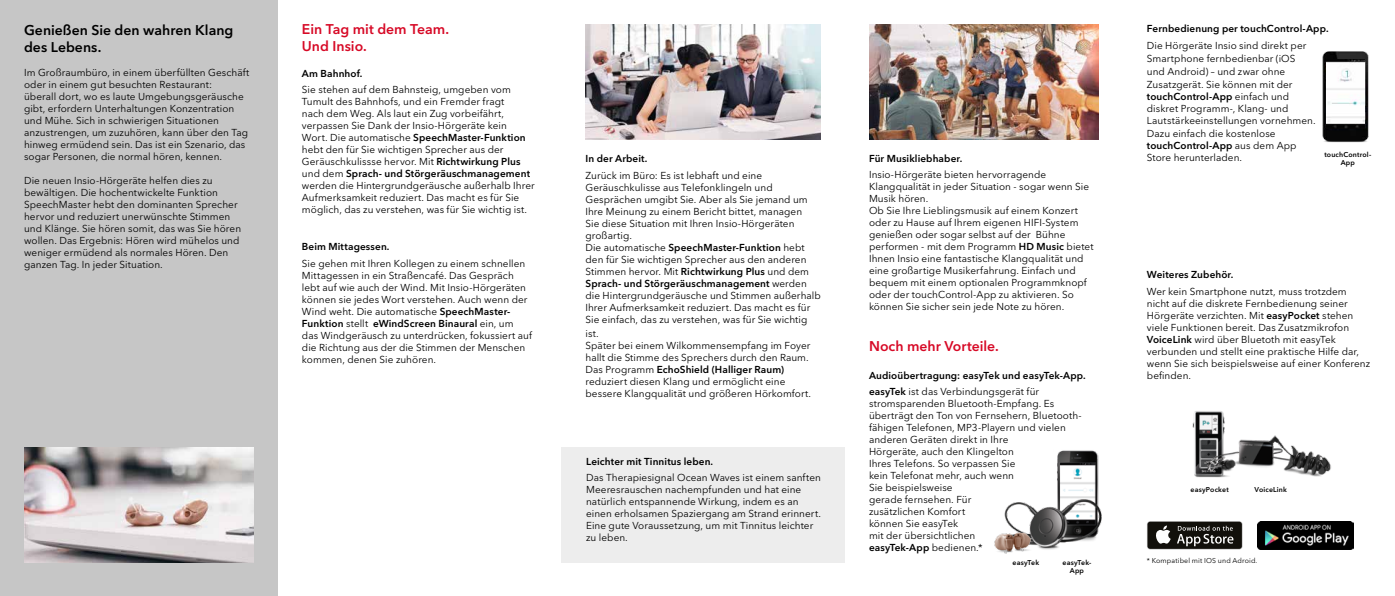
<style>
.page{position:relative;width:1395px;height:596px;background:#fff}
.page>*{position:absolute;margin:0;border:0;box-sizing:border-box;transform-origin:0 0}
.t1{font:600 14px/16.8px "Avenir Next W1 G";color:#d70926}
.t2{font:600 14px/16.8px "Avenir Next W1 G";color:#000}
.t3{font:10px/12px "Avenir Next W1 G";letter-spacing:.005em;color:#000}
.t4{font:600 10px/16.2px "Avenir Next W1 G";letter-spacing:.01em;color:#000}
.t5{font:600 7px/8.4px "Avenir Next W1 G";letter-spacing:.025em;color:#000;text-align:center}
.t6{font:7px "Avenir Next W1 G";letter-spacing:.02em;color:#000}
.s1{font-weight:600}
.s2{font-weight:400}
</style>
<div class="page">
<div style="left:0;top:0;width:278px;height:595px;background:#c6c6c6"></div>
<div style="left:561px;top:447px;width:284px;height:115px;background:#ededed"></div>
<svg style="left:1147px;top:520px;width:95px;height:29px"></svg>
<div style="left:1147px;top:521px;width:95px;height:27px;background:#12100b;border-radius:3px"></div>
<svg style="left:1156px;top:525px;width:14px;height:18px"></svg>
<svg style="left:1177px;top:525px;width:56px;height:21px"></svg>
<img style="left:1257px;top:521px;width:96px;height:28px">
<img style="left:1007px;top:450px;width:95px;height:99px">
<img style="left:994px;top:507px;width:59px;height:47px">
<img style="left:869px;top:24px;width:229px;height:115px">
<img style="left:585px;top:24px;width:236px;height:115px">
<img style="left:24px;top:447px;width:230px;height:115px">
<img style="left:1192px;top:411px;width:5px;height:66px">
<img style="left:1197px;top:411px;width:134px;height:67px">
<img style="left:1322px;top:51px;width:47px;height:92px">
<img style="left:1326px;top:59px;width:39px;height:69px">
<h1 class="t2" style="left:24px;top:21px;width:211px">Genießen Sie den wahren Klang des Lebens.</h1>
<p class="t3" style="left:24px;top:66px;width:227px">Im Großraumbüro, in einem überfüllten Geschäft oder in einem gut besuchten Restaurant:<br>überall dort, wo es laute Umgebungsgeräusche gibt, erfordern Unterhaltungen Konzentration und Mühe. Sich in schwierigen Situationen anzustrengen, um zuzuhören, kann über den Tag hinweg ermüdend sein. Das ist ein Szenario, das sogar Personen, die normal hören, kennen.</p>
<p class="t3" style="left:24px;top:174px;width:219px">Die neuen Insio-Hörgeräte helfen dies zu bewältigen. Die hochentwickelte Funktion SpeechMaster hebt den dominanten Sprecher hervor und reduziert unerwünschte Stimmen und Klänge. Sie hören somit, das was Sie hören wollen. Das Ergebnis: Hören wird mühelos und weniger ermüdend als normales Hören. Den ganzen Tag. In jeder Situation.</p>
<h1 class="t1" style="left:302px;top:21px;width:149px">Ein Tag mit dem Team.<br>Und Insio.</h1>
<p class="t4" style="left:302px;top:65px;width:62px">Am Bahnhof.</p>
<p class="t3" style="left:302px;top:84px;width:234px">Sie stehen auf dem Bahnsteig, umgeben vom Tumult des Bahnhofs, und ein Fremder fragt<br>nach dem Weg. Als laut ein Zug vorbeifährt, verpassen Sie Dank der Insio-Hörgeräte kein Wort. Die automatische <span class="s1">SpeechMaster-Funktion </span>hebt den für Sie wichtigen Sprecher aus der Geräuschkulissse hervor. Mit <span class="s1">Richtwirkung Plus </span>und dem <span class="s1">Sprach- und Störgeräuschmanagement </span>werden die Hintergrundgeräusche außerhalb Ihrer Aufmerksamkeit reduziert. Das macht es für Sie möglich, das zu verstehen, was für Sie wichtig ist.</p>
<p class="t4" style="left:302px;top:238px;width:89px">Beim Mittagessen.</p>
<p class="t3" style="left:302px;top:257px;width:232px">Sie gehen mit Ihren Kollegen zu einem schnellen Mittagessen in ein Straßencafé. Das Gespräch lebt auf wie auch der Wind. Mit Insio-Hörgeräten können sie jedes Wort verstehen. Auch wenn der Wind weht. Die automatische <span class="s1">SpeechMaster-Funktion</span> stellt <span class="s1">eWindScreen Binaural</span> ein, um das Windgeräusch zu unterdrücken, fokussiert auf die Richtung aus der die Stimmen der Menschen kommen, denen Sie zuhören.</p>
<p class="t4" style="left:585px;top:151px;width:64px">In der Arbeit.</p>
<p class="t3" style="left:585px;top:169px;width:237px">Zurück im Büro: Es ist lebhaft und eine Geräuschkulisse aus Telefonklingeln und Gesprächen umgibt Sie. Aber als Sie jemand um Ihre Meinung zu einem Bericht bittet, managen<br>Sie diese Situation mit Ihren Insio-Hörgeräten großartig.<br>Die automatische <span class="s1">SpeechMaster-Funktion</span> hebt den für Sie wichtigen Sprecher aus den anderen Stimmen hervor. Mit <span class="s1">Richtwirkung Plus</span> und dem <span class="s1">Sprach- und Störgeräuschmanagement</span> werden die Hintergrundgeräusche und Stimmen außerhalb Ihrer Aufmerksamkeit reduziert. Das macht es für Sie einfach, das zu verstehen, was für Sie wichtig</p>
<p class="t3" style="left:585px;top:327px;width:227px">ist.<br>Später bei einem Wilkommensempfang im Foyer hallt die Stimme des Sprechers durch den Raum.<br>Das Programm <span class="s1">EchoShield (Halliger Raum) </span>reduziert diesen Klang und ermöglicht eine bessere Klangqualität und größeren Hörkomfort.</p>
<p class="t4" style="left:586px;top:453px;width:129px">Leichter mit Tinnitus leben.</p>
<p class="t3" style="left:586px;top:471px;width:236px">Das Therapiesignal Ocean Waves ist einem sanften Meeresrauschen nachempfunden und hat eine natürlich entspannende Wirkung, indem es an einen erholsamen Spaziergang am Strand erinnert.<br>Eine gute Voraussetzung, um mit Tinnitus leichter zu leben.</p>
<p class="t4" style="left:869px;top:150px;width:95px">Für Musikliebhaber.</p>
<p class="t3" style="left:869px;top:168px;width:226px">Insio-Hörgeräte bieten hervorragende Klangqualität in jeder Situation - sogar wenn Sie Musik hören.<br>Ob Sie Ihre Lieblingsmusik auf einem Konzert oder zu Hause auf Ihrem eigenen HIFI-System genießen oder sogar selbst auf der Bühne performen - mit dem Programm <span class="s1">HD Music</span> bietet Ihnen Insio eine fantastische Klangqualität und eine großartige Musikerfahrung. Einfach und bequem mit einem optionalen Programmknopf oder der touchControl-App zu aktivieren. So können Sie sicher sein jede Note zu hören.</p>
<h1 class="t1" style="left:869px;top:337px;width:131px">Noch mehr Vorteile.</h1>
<p class="t4" style="left:869px;top:367px;width:218px">Audioübertragung: easyTek und easyTek-App. easyTek <span class="s2">ist das Verbindungsgerät für</span></p>
<p class="t3" style="left:869px;top:397px;width:214px">stromsparenden Bluetooth-Empfang. Es überträgt den Ton von Fernsehern, Bluetooth&shy;fähigen Telefonen, MP3-Playern und vielen anderen Geräten direkt in Ihre<br>Hörgeräte, auch den Klingelton<br>Ihres Telefons. So verpassen Sie<br>kein Telefonat mehr, auch wenn<br>Sie beispielsweise<br>gerade fernsehen. Für<br>zusätzlichen Komfort<br>können Sie easyTek<br>mit der übersichtlichen<br><span class="s1">easyTek-App</span> bedienen.*</p>
<p class="t5" style="left:1012px;top:558px;width:28px">easyTek</p>
<p class="t5" style="left:1062px;top:558px;width:30px">easyTek-<br>App</p>
<p class="t4" style="left:1147px;top:20px;width:183px">Fernbedienung per touchControl-App.</p>
<p class="t3" style="left:1147px;top:39px;width:161px;line-height:13px">Die Hörgeräte Insio sind direkt per<br>Smartphone fernbedienbar (iOS und Android) – und zwar ohne<br>Zusatzgerät. Sie können mit der</p>
<p class="t3" style="left:1147px;top:90px;width:170px"><span class="s1">touchControl-App</span> einfach und diskret Programm-, Klang- und<br>Lautstärkeeinstellungen vornehmen.</p>
<p class="t3" style="left:1147px;top:127px;width:151px">Dazu einfach die kostenlose <span class="s1">touchControl-App</span> aus dem App<br>Store herunterladen.</p>
<p class="t5" style="left:1324px;top:150px;width:48px">touchControl-<br>App</p>
<p class="t4" style="left:1147px;top:266px;width:88px">Weiteres Zubehör.</p>
<p class="t3" style="left:1147px;top:285px;width:225px">Wer kein Smartphone nutzt, muss trotzdem nicht auf die diskrete Fernbedienung seiner Hörgeräte verzichten. Mit <span class="s1">easyPocket</span> stehen viele Funktionen bereit. Das Zusatzmikrofon <span class="s1">VoiceLink</span> wird über Bluetoth mit easyTek verbunden und stellt eine praktische Hilfe dar, wenn Sie sich beispielsweise auf einer Konferenz befinden.</p>
<p class="t5" style="left:1190px;top:485px;width:40px">easyPocket</p>
<p class="t5" style="left:1254px;top:485px;width:34px">VoiceLink</p>
<p class="t6" style="left:1147px;top:556px;width:112px">* Kompatibel mit IOS und Adroid.</p>
</div>
